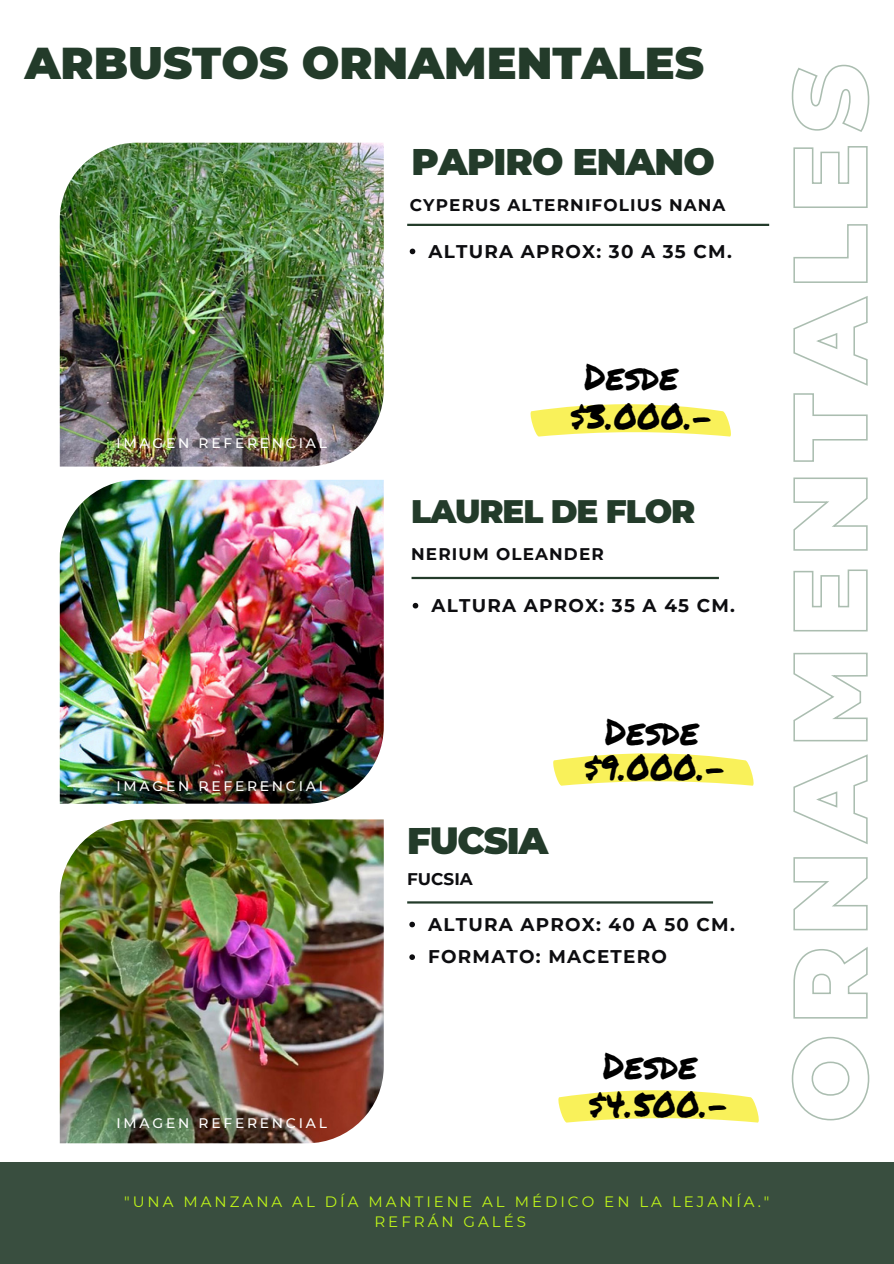
<style>
.page{position:relative;width:894px;height:1264px;background:#fff}
.page>*{position:absolute;margin:0;border:0;box-sizing:border-box;transform-origin:0 0}
.t1{font:900 44.55px "Montserrat";color:#233b2a}
.t2{font:900 37.05px "Montserrat";letter-spacing:-.025em;color:#233b2a}
.t3{font:36.3px "Permanent Marker";color:#000}
.t4{font:34.2px "Permanent Marker";color:#000}
.t5{font:900 32.55px "Montserrat";letter-spacing:-.035em;color:#233b2a}
.t6{font:700 18.3px/32.7px "Montserrat";letter-spacing:.065em;color:#0d0d10}
.t7{font:700 16.8px "Montserrat";letter-spacing:.065em;color:#0d0d10}
.t8{font:15px "Montserrat";letter-spacing:.2em;color:#c0f718}
.t9{font:500 13.8px "Montserrat";letter-spacing:.2em;color:#fff}
</style>
<div class="page">
<div style="left:0;top:1162px;width:893px;height:101px;background:#394e3f"></div>
<img style="left:60px;top:480px;width:323px;height:323px">
<img style="left:60px;top:143px;width:323px;height:323px">
<img style="left:60px;top:819px;width:323px;height:324px">
<hr style="left:407px;top:224px;width:362px;height:2px;background:#233b2a">
<svg style="left:409px;top:248px;width:6px;height:6px"></svg>
<hr style="left:411px;top:577px;width:307px;height:2px;background:#233b2a">
<svg style="left:791px;top:64px;width:78px;height:1057px"></svg>
<svg style="left:412px;top:603px;width:6px;height:5px"></svg>
<hr style="left:407px;top:901px;width:305px;height:2px;background:#233b2a">
<svg style="left:530px;top:404px;width:201px;height:32px"></svg>
<svg style="left:553px;top:753px;width:201px;height:32px"></svg>
<svg style="left:558px;top:1090px;width:201px;height:32px"></svg>
<svg style="left:409px;top:921px;width:6px;height:6px"></svg>
<svg style="left:409px;top:954px;width:6px;height:6px"></svg>
<p class="t1" style="left:25px;top:36px;width:680px">ARBUSTOS ORNAMENTALES</p>
<h4 class="t2" style="left:411px;top:139px;width:305px">PAPIRO ENANO</h4>
<h4 class="t7" style="left:409px;top:194px;width:317px">CYPERUS ALTERNIFOLIUS NANA</h4>
<p class="t6" style="left:428px;top:235px;width:305px">ALTURA APROX: 30 A 35 CM.</p>
<h6 class="t3" style="left:584px;top:350px;width:96px">Desde</h6>
<h6 class="t9" style="left:116px;top:435px;width:212px">IMAGEN REFERENCIAL</h6>
<h5 class="t9" style="left:116px;top:777px;width:212px">IMAGEN REFERENCIAL</h5>
<p class="t9" style="left:116px;top:1114px;width:212px">IMAGEN REFERENCIAL</p>
<h3 class="t4" style="left:569px;top:391px;width:145px">$3.000.-</h3>
<p class="t5" style="left:411px;top:491px;width:285px">LAUREL DE FLOR</p>
<h4 class="t7" style="left:411px;top:543px;width:194px">NERIUM OLEANDER</h4>
<p class="t6" style="left:431px;top:589px;width:305px">ALTURA APROX: 35 A 45 CM.</p>
<h4 class="t3" style="left:604px;top:704px;width:96px">Desde</h4>
<h6 class="t4" style="left:583px;top:741px;width:144px">$9.000.-</h6>
<p class="t2" style="left:407px;top:818px;width:142px">FUCSIA</p>
<h3 class="t7" style="left:407px;top:868px;width:67px">FUCSIA</h3>
<p class="t6" style="left:428px;top:907px;width:308px">ALTURA APROX: 40 A 50 CM.<br>FORMATO: MACETERO</p>
<h4 class="t3" style="left:602px;top:1038px;width:96px">Desde</h4>
<h4 class="t4" style="left:588px;top:1078px;width:142px">$4.500.-</h4>
<h2 class="t8" style="left:124px;top:1192px;width:646px">"UNA MANZANA AL DÍA MANTIENE AL MÉDICO EN LA LEJANÍA."</h2>
<p class="t8" style="left:374px;top:1212px;width:153px">REFRÁN GALÉS</p>
</div>
